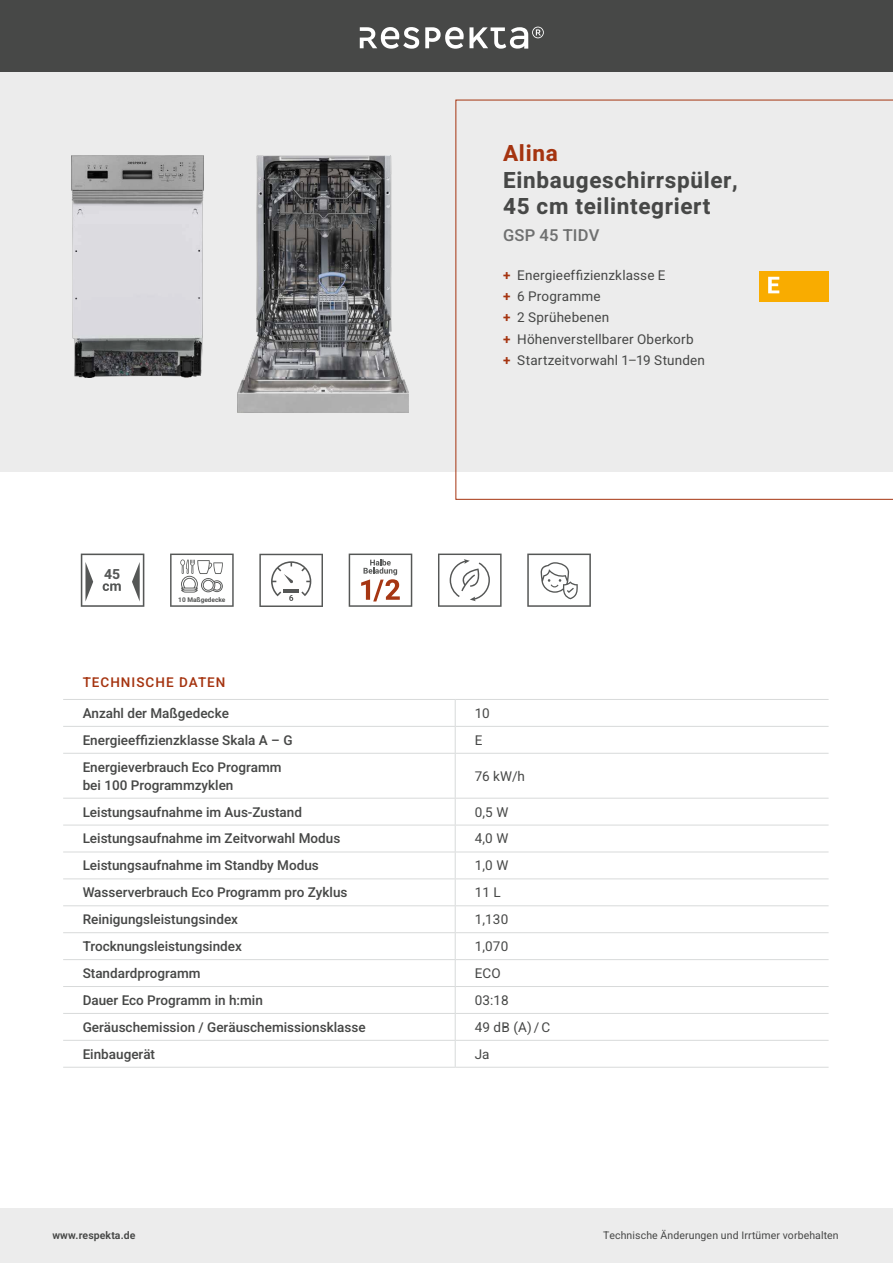
<style>
.page{position:relative;width:893px;height:1263px;background:#fff}
.page>*{position:absolute;margin:0;border:0;box-sizing:border-box;transform-origin:0 0}
.t1{font:700 22.5px/26.4px "Heebo";letter-spacing:.03em;color:#474847}
.t2{font:700 22.5px "Heebo";letter-spacing:.03em;color:#a53410}
.t3{font:500 16.5px "Heebo";letter-spacing:.01em;color:#6f7070}
.t4{font:700 13.95px "Heebo";color:#555756}
.t5{font:500 13.5px/18px "Heebo";color:#474847}
.t6{font:13.5px/21.5px "Heebo";letter-spacing:.015em;color:#474847}
.t7{font:500 13.5px "Heebo";letter-spacing:.075em;color:#a53410}
.t8{font:10.5px "Heebo";letter-spacing:.01em;color:#474847}
.t9{font:600 10.5px "Heebo";letter-spacing:.01em;color:#474847}
.t10{font:700 6.45px "Heebo";color:#555756}
.s1{font-weight:600;color:#a53410}
</style>
<div class="page">
<div style="left:0;top:1208px;width:893px;height:55px;background:#ececec"></div>
<div style="left:0;top:0;width:893px;height:75px;background:#474847"></div>
<svg style="left:360px;top:27px;width:59px;height:22px"></svg>
<svg style="left:425px;top:27px;width:119px;height:22px"></svg>
<svg style="left:455px;top:700px;width:1px;height:53px"></svg>
<hr style="left:63px;top:753px;width:392px;height:1px;background:#d8dada">
<hr style="left:455px;top:753px;width:374px;height:1px;background:#d8dada">
<hr style="left:63px;top:798px;width:392px;height:1px;background:#d8dada">
<hr style="left:455px;top:798px;width:374px;height:1px;background:#d8dada">
<hr style="left:63px;top:825px;width:392px;height:1px;background:#d8dada">
<hr style="left:455px;top:825px;width:374px;height:1px;background:#d8dada">
<hr style="left:455px;top:754px;width:1px;height:44px;background:#d8dada">
<svg style="left:455px;top:799px;width:1px;height:268px"></svg>
<hr style="left:63px;top:852px;width:392px;height:1px;background:#d8dada">
<hr style="left:455px;top:852px;width:374px;height:1px;background:#d8dada">
<hr style="left:63px;top:878px;width:392px;height:1px;background:#d8dada">
<hr style="left:455px;top:878px;width:374px;height:1px;background:#d8dada">
<hr style="left:63px;top:905px;width:392px;height:1px;background:#d8dada">
<hr style="left:455px;top:905px;width:374px;height:1px;background:#d8dada">
<hr style="left:63px;top:932px;width:392px;height:1px;background:#d8dada">
<hr style="left:455px;top:932px;width:374px;height:1px;background:#d8dada">
<hr style="left:63px;top:959px;width:392px;height:1px;background:#d8dada">
<hr style="left:455px;top:959px;width:374px;height:1px;background:#d8dada">
<hr style="left:63px;top:986px;width:392px;height:1px;background:#d8dada">
<hr style="left:455px;top:986px;width:374px;height:1px;background:#d8dada">
<hr style="left:63px;top:1013px;width:392px;height:1px;background:#d8dada">
<hr style="left:455px;top:1013px;width:374px;height:1px;background:#d8dada">
<hr style="left:63px;top:1040px;width:392px;height:1px;background:#d8dada">
<hr style="left:455px;top:1040px;width:374px;height:1px;background:#d8dada">
<hr style="left:63px;top:1067px;width:392px;height:1px;background:#d8dada">
<hr style="left:455px;top:1067px;width:374px;height:1px;background:#d8dada">
<hr style="left:63px;top:699px;width:392px;height:1px;background:#d8dada">
<hr style="left:455px;top:699px;width:374px;height:1px;background:#d8dada">
<hr style="left:63px;top:726px;width:392px;height:1px;background:#d8dada">
<hr style="left:455px;top:726px;width:374px;height:1px;background:#d8dada">
<svg style="left:170px;top:554px;width:64px;height:53px"></svg>
<svg style="left:81px;top:554px;width:63px;height:53px"></svg>
<svg style="left:349px;top:554px;width:63px;height:53px"></svg>
<svg style="left:438px;top:554px;width:64px;height:53px"></svg>
<svg style="left:527px;top:554px;width:64px;height:53px"></svg>
<svg style="left:259px;top:554px;width:64px;height:53px"></svg>
<div style="left:0;top:72px;width:893px;height:400px;background:#ececec"></div>
<svg style="left:455px;top:100px;width:438px;height:400px"></svg>
<img style="left:238px;top:156px;width:170px;height:257px">
<img style="left:71px;top:156px;width:133px;height:222px">
<div style="left:760px;top:271px;width:69px;height:30px;background:#f9ac00"></div>
<svg style="left:768px;top:277px;width:11px;height:16px"></svg>
<p class="t4" style="left:104px;top:564px;width:18px">45</p>
<p class="t10" style="left:178px;top:595px;width:49px">10 Maßgedecke</p>
<h1 class="t2" style="left:503px;top:138px;width:56px">Alina</h1>
<h1 class="t1" style="left:503px;top:166px;width:236px">Einbaugeschirrspüler,<br>45 cm teilintegriert</h1>
<p class="t3" style="left:503px;top:223px;width:98px">GSP 45 TIDV</p>
<p class="t6" style="left:503px;top:264px;width:203px"><span class="s1">+</span> Energieeffizienzklasse E<br><span class="s1">+</span> 6 Programme<br><span class="s1">+</span> 2 Sprühebenen<br><span class="s1">+</span> Höhenverstellbarer Oberkorb<br><span class="s1">+</span> Startzeitvorwahl 1–19 Stunden</p>
<p class="t7" style="left:83px;top:672px;width:144px">TECHNISCHE DATEN</p>
<p class="t5" style="left:83px;top:704px;width:148px">Anzahl der Maßgedecke</p>
<p class="t6" style="left:475px;top:702px;width:17px">10</p>
<p class="t5" style="left:83px;top:731px;width:211px">Energieeffizienzklasse Skala A – G</p>
<p class="t6" style="left:475px;top:729px;width:9px">E</p>
<p class="t5" style="left:83px;top:758px;width:200px">Energieverbrauch Eco Programm bei 100 Programmzyklen</p>
<p class="t6" style="left:475px;top:765px;width:52px">76 kW/h</p>
<p class="t5" style="left:83px;top:803px;width:221px">Leistungsaufnahme im Aus-Zustand</p>
<p class="t6" style="left:475px;top:801px;width:35px">0,5 W</p>
<p class="t5" style="left:83px;top:830px;width:259px">Leistungsaufnahme im Zeitvorwahl Modus</p>
<p class="t6" style="left:475px;top:828px;width:35px">4,0 W</p>
<p class="t5" style="left:83px;top:856px;width:238px">Leistungsaufnahme im Standby Modus</p>
<p class="t6" style="left:475px;top:855px;width:35px">1,0 W</p>
<p class="t5" style="left:83px;top:883px;width:266px">Wasserverbrauch Eco Programm pro Zyklus</p>
<p class="t6" style="left:475px;top:882px;width:28px">11 L</p>
<p class="t5" style="left:83px;top:910px;width:157px">Reinigungsleistungsindex</p>
<p class="t6" style="left:475px;top:909px;width:35px">1,130</p>
<p class="t5" style="left:83px;top:937px;width:161px">Trocknungsleistungsindex</p>
<p class="t6" style="left:475px;top:935px;width:35px">1,070</p>
<p class="t5" style="left:83px;top:964px;width:119px">Standardprogramm</p>
<p class="t6" style="left:475px;top:962px;width:28px">ECO</p>
<p class="t5" style="left:83px;top:991px;width:182px">Dauer Eco Programm in h:min</p>
<p class="t6" style="left:475px;top:989px;width:36px">03:18</p>
<p class="t5" style="left:83px;top:1018px;width:285px">Geräuschemission / Geräuschemissionsklasse</p>
<p class="t6" style="left:475px;top:1016px;width:77px">49 dB (A) /C</p>
<p class="t5" style="left:83px;top:1045px;width:74px">Einbaugerät</p>
<p class="t6" style="left:475px;top:1043px;width:16px">Ja</p>
<p class="t9" style="left:52px;top:1228px;width:85px">www.respekta.de</p>
<p class="t8" style="left:603px;top:1228px;width:237px">Technische Änderungen und Irrtümer vorbehalten</p>
</div>
